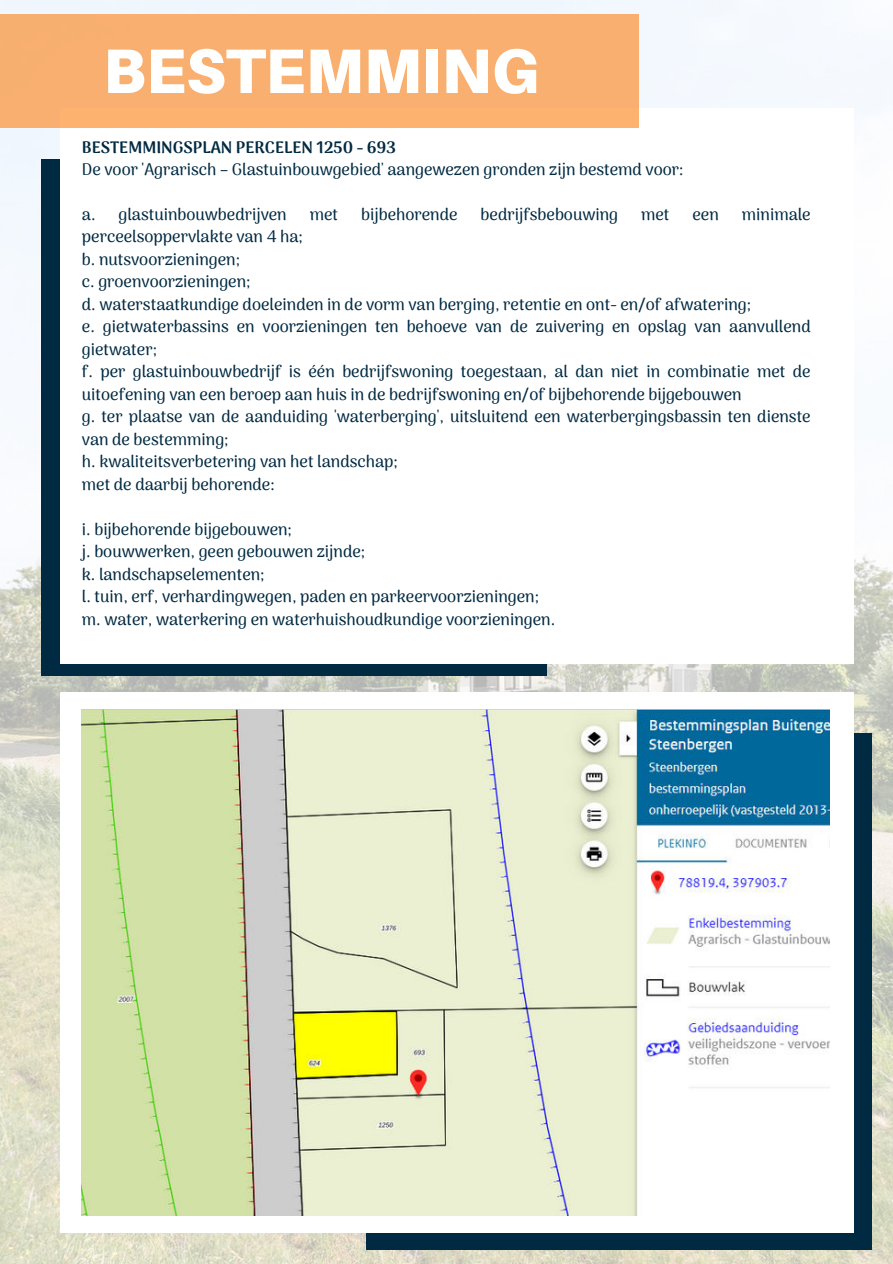
<style>
.page{position:relative;width:893px;height:1264px;background:#fff}
.page>*{position:absolute;margin:0;border:0;box-sizing:border-box;transform-origin:0 0}
.t1{font:900 62.85px "Aileron";color:#fff}
.t2{font:500 16.5px/22.5px "Arima Madurai";color:#002a42}
.t3{font:900 16.5px "Arima Madurai";color:#002a42}
</style>
<div class="page">
<img style="left:0;top:0;width:892px;height:1263px">
<div style="left:42px;top:159px;width:505px;height:517px;background:#002a42"></div>
<div style="left:60px;top:108px;width:793px;height:555px;background:#fff"></div>
<div style="left:0;top:14px;width:638px;height:113px;background:#f8af6f"></div>
<div style="left:366px;top:733px;width:505px;height:516px;background:#002a42"></div>
<div style="left:60px;top:692px;width:793px;height:540px;background:#fff"></div>
<img style="left:82px;top:709px;width:747px;height:506px">
<h1 class="t1" style="left:103px;top:34px;width:437px">BESTEMMING</h1>
<p class="t3" style="left:82px;top:135px;width:315px">BESTEMMINGSPLAN PERCELEN 1250 - 693</p>
<p class="t2" style="left:82px;top:158px;width:603px">De voor 'Agrarisch – Glastuinbouwgebied' aangewezen gronden zijn bestemd voor:</p>
<p class="t2" style="left:82px;top:203px;width:206px">a. glastuinbouwbedrijven</p>
<p class="t2" style="left:310px;top:203px;width:30px">met</p>
<p class="t2" style="left:361px;top:203px;width:98px">bijbehorende</p>
<p class="t2" style="left:480px;top:203px;width:139px">bedrijfsbebouwing</p>
<p class="t2" style="left:641px;top:203px;width:30px">met</p>
<p class="t2" style="left:692px;top:203px;width:28px">een</p>
<p class="t2" style="left:741px;top:203px;width:70px">minimale</p>
<p class="t2" style="left:82px;top:226px;width:730px">perceelsoppervlakte van 4 ha;<br>b. nutsvoorzieningen;<br>c. groenvoorzieningen;<br>d. waterstaatkundige doeleinden in de vorm van berging, retentie en ont- en/of afwatering;<br>e. gietwaterbassins en voorzieningen ten behoeve van de zuivering en opslag van aanvullend gietwater;<br>f. per glastuinbouwbedrijf is één bedrijfswoning toegestaan, al dan niet in combinatie met de uitoefening van een beroep aan huis in de bedrijfswoning en/of bijbehorende bijgebouwen<br>g. ter plaatse van de aanduiding 'waterberging', uitsluitend een waterbergingsbassin ten dienste van de bestemming;<br>h. kwaliteitsverbetering van het landschap;<br>met de daarbij behorende:</p>
<p class="t2" style="left:82px;top:518px;width:475px">i. bijbehorende bijgebouwen;<br>j. bouwwerken, geen gebouwen zijnde;<br>k. landschapselementen;<br>l. tuin, erf, verhardingwegen, paden en parkeervoorzieningen; m. water, waterkering en waterhuishoudkundige voorzieningen.</p>
</div>
